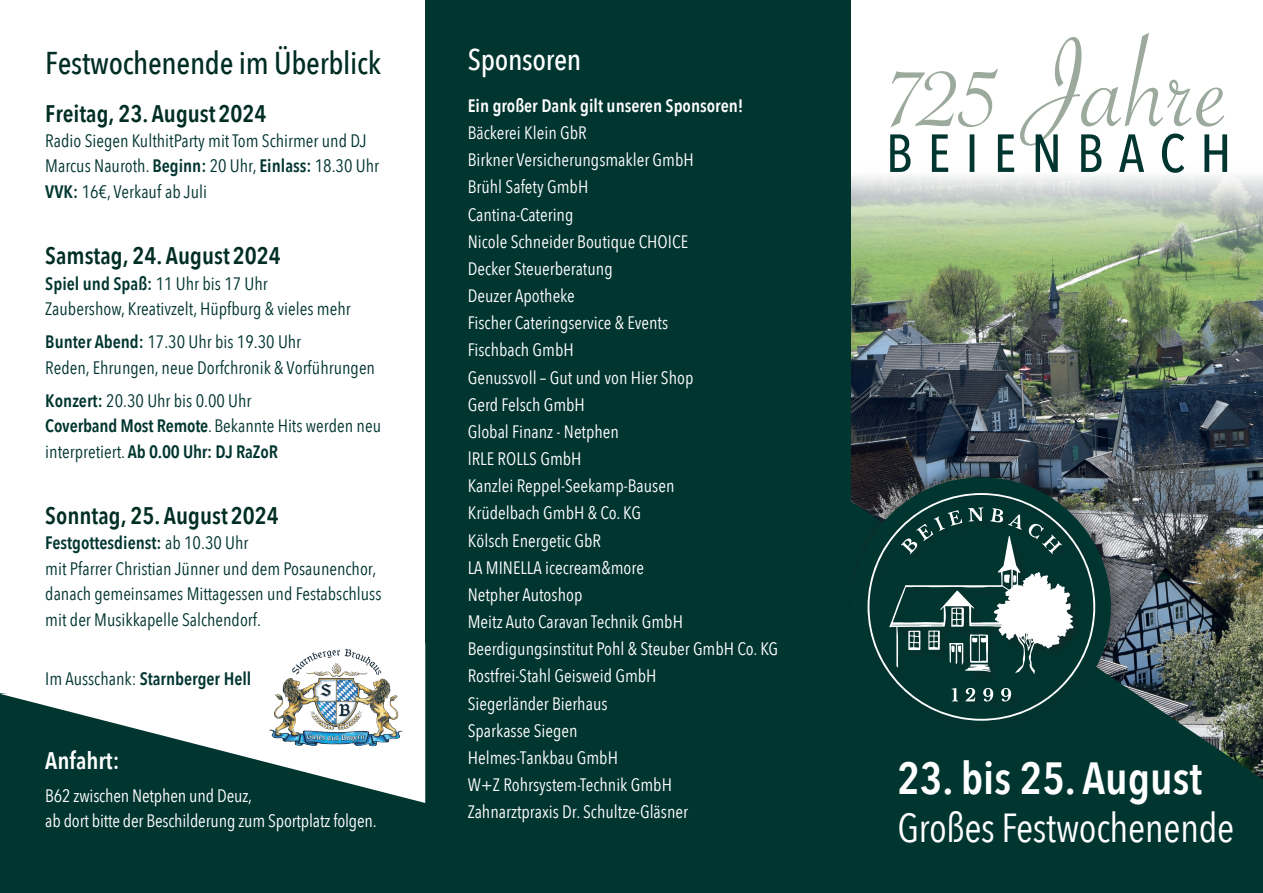
<style>
.page{position:relative;width:1263px;height:893px;background:#fff}
.page>*{position:absolute;margin:0;border:0;box-sizing:border-box;transform-origin:0 0}
.t1{font:600 45px "Avenir Next Condensed";color:#fff}
.t2{font:40.5px "Avenir Next Condensed";letter-spacing:-.01em;color:#fff}
.t3{font:500 31.5px "Avenir Next Condensed";letter-spacing:-.01em;color:#002e24}
.t4{font:500 30px "Avenir Next Condensed";letter-spacing:-.01em;color:#fff}
.t5{font:600 24px "Avenir Next Condensed";color:#002e24}
.t6{font:600 24px "Avenir Next Condensed";color:#fff}
.t7{font:18px/27.2px "Avenir Next Condensed";color:#fff}
.t8{font:18px/25.5px "Avenir Next Condensed";color:#003530}
.t9{font:600 18px "Avenir Next Condensed";color:#fff}
.t10{font:600 18px "Avenir Next Condensed";color:#003530}
.s1{font-weight:600}
.s2{font-weight:400}
</style>
<div class="page">
<img style="left:850px;top:164px;width:413px;height:215px">
<div style="left:425px;top:0;width:425px;height:893px;background:#003530"></div>
<img style="left:850px;top:379px;width:413px;height:514px">
<div style="left:847px;top:461px;width:276px;height:276px;background:#231f20;opacity:.4"></div>
<div style="left:852px;top:477px;width:259px;height:259px;background:#003530;border-radius:50%"></div>
<div style="left:865px;top:491px;width:243px;height:243px;background:#231f20;opacity:.4"></div>
<svg style="left:867px;top:493px;width:228px;height:228px"></svg>
<svg style="left:1001px;top:688px;width:10px;height:14px"></svg>
<svg style="left:983px;top:688px;width:10px;height:14px"></svg>
<svg style="left:965px;top:688px;width:10px;height:13px"></svg>
<svg style="left:952px;top:688px;width:6px;height:13px"></svg>
<svg style="left:889px;top:507px;width:184px;height:167px"></svg>
<div style="left:0;top:694px;width:457px;height:199px;background:#003530"></div>
<svg style="left:890px;top:33px;width:337px;height:140px"></svg>
<svg style="left:0;top:693px;width:425px;height:110px"></svg>
<img style="left:269px;top:648px;width:134px;height:98px">
<h3 class="t3" style="left:45px;top:44px;width:337px">Festwochenende im Überblick</h3>
<h3 class="t5" style="left:45px;top:92px;width:223px">Freitag, 23. August 2024</h3>
<p class="t8" style="left:45px;top:127px;width:335px">Radio Siegen KulthitParty mit Tom Schirmer und DJ<br>Marcus Nauroth. <span class="s1">Beginn:</span> 20 Uhr, <span class="s1">Einlass:</span> 18.30 Uhr<br><span class="s1">VVK:</span> 16€, Verkauf ab Juli</p>
<h3 class="t5" style="left:45px;top:235px;width:237px">Samstag, 24. August 2024</h3>
<p class="t8" style="left:45px;top:270px;width:307px"><span class="s1">Spiel und Spaß:</span> 11 Uhr bis 17 Uhr<br>Zaubershow, Kreativzelt, Hüpfburg &amp; vieles mehr</p>
<p class="t8" style="left:45px;top:328px;width:331px"><span class="s1">Bunter Abend:</span> 17.30 Uhr bis 19.30 Uhr<br>Reden, Ehrungen, neue Dorfchronik &amp; Vorführungen</p>
<p class="t8" style="left:45px;top:387px;width:337px"><span class="s1">Konzert:</span> 20.30 Uhr bis 0.00 Uhr<br><span class="s1">Coverband Most Remote</span>. Bekannte Hits werden neu interpretiert. <span class="s1">Ab 0.00 Uhr: DJ RaZoR</span></p>
<h3 class="t5" style="left:45px;top:495px;width:235px">Sonntag, 25. August 2024</h3>
<p class="t8" style="left:45px;top:529px;width:338px"><span class="s1">Festgottesdienst:</span> ab 10.30 Uhr<br>mit Pfarrer Christian Jünner und dem Posaunenchor, danach gemeinsames Mittagessen und Festabschluss mit der Musikkapelle Salchendorf.</p>
<p class="t10" style="left:45px;top:663px;width:208px"><span class="s2">Im Ausschank:</span> Starnberger Hell</p>
<h3 class="t6" style="left:45px;top:740px;width:76px">Anfahrt:</h3>
<p class="t7" style="left:45px;top:782px;width:333px;line-height:25.5px">B62 zwischen Netphen und Deuz,<br>ab dort bitte der Beschilderung zum Sportplatz folgen.</p>
<h3 class="t4" style="left:468px;top:42px;width:115px">Sponsoren</h3>
<p class="t9" style="left:468px;top:90px;width:277px">Ein großer Dank gilt unseren Sponsoren!</p>
<p class="t7" style="left:468px;top:118px;width:312px">Bäckerei Klein GbR<br>Birkner Versicherungsmakler GmbH<br>Brühl Safety GmbH<br>Cantina-Catering<br>Nicole Schneider Boutique CHOICE<br>Decker Steuerberatung<br>Deuzer Apotheke<br>Fischer Cateringservice &amp; Events<br>Fischbach GmbH<br>Genussvoll – Gut und von Hier Shop<br>Gerd Felsch GmbH<br>Global Finanz - Netphen<br>lRLE ROLLS GmbH<br>Kanzlei Reppel-Seekamp-Bausen<br>Krüdelbach GmbH &amp; Co. KG<br>Kölsch Energetic GbR<br>LA MINELLA icecream&amp;more<br>Netpher Autoshop<br>Meitz Auto Caravan Technik GmbH<br>Beerdigungsinstitut Pohl &amp; Steuber GmbH Co. KG<br>Rostfrei-Stahl Geisweid GmbH<br>Siegerländer Bierhaus<br>Sparkasse Siegen<br>Helmes-Tankbau GmbH<br>W+Z Rohrsystem-Technik GmbH<br>Zahnarztpraxis Dr. Schultze-Gläsner</p>
<h1 class="t1" style="left:897px;top:739px;width:307px">23. bis 25. August</h1>
<h2 class="t2" style="left:897px;top:793px;width:339px">Großes Festwochenende</h2>
</div>
